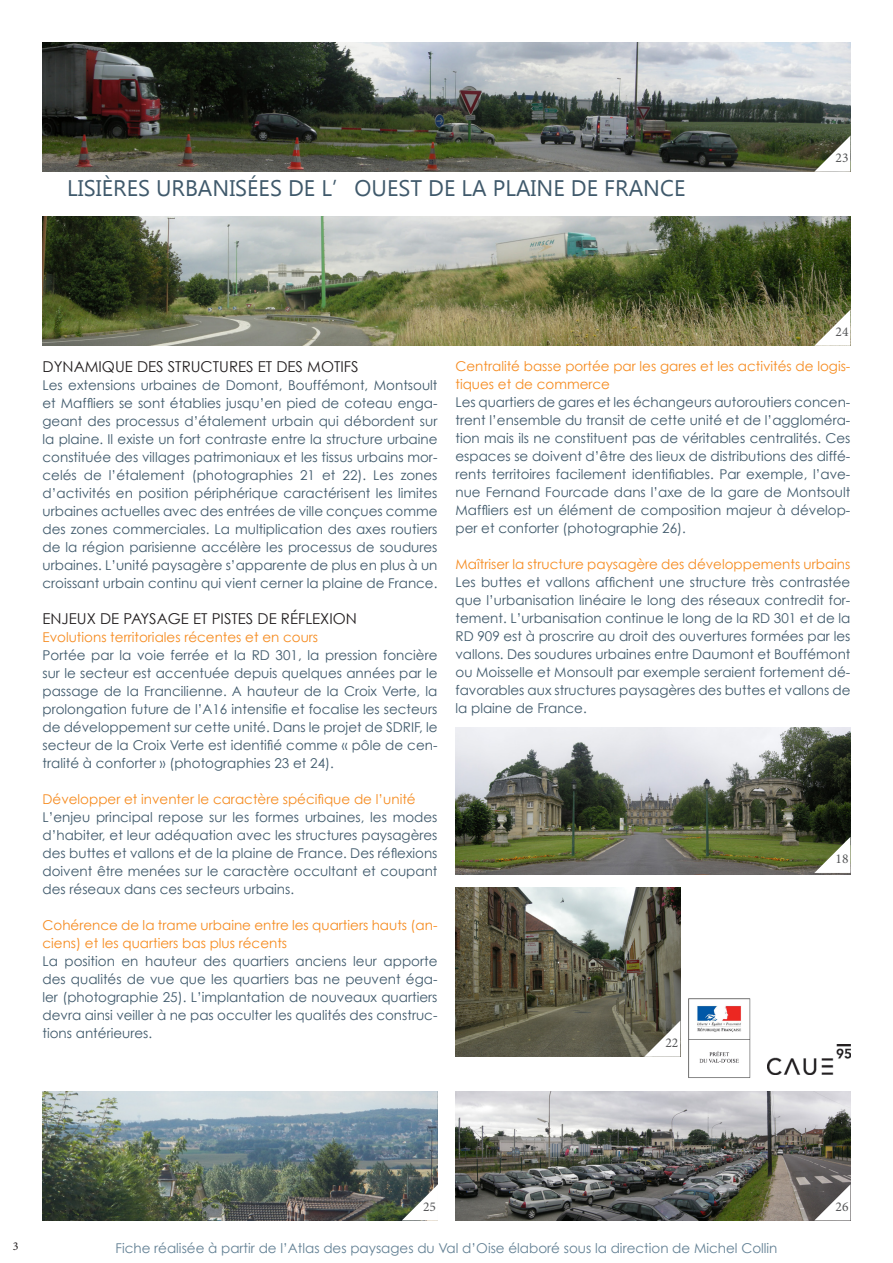
<style>
.page{position:relative;width:893px;height:1263px;background:#fff}
.page>*{position:absolute;margin:0;border:0;box-sizing:border-box;transform-origin:0 0}
.t1{font:22.5px "Microsoft Tai Le";color:#3f596b}
.t2{font:15px "Century Gothic";color:#231f20}
.t3{font:13.5px/18px "Century Gothic";color:#3f596b;text-align:justify}
.t4{font:13.5px/18px "Century Gothic";color:#f68b1f}
.t5{font:13.5px "Century Gothic";color:#628094}
.t6{font:13.5px "Minion Pro";color:#545557}
.t7{font:12px "Minion Pro";color:#231f20}
</style>
<div class="page">
<img style="left:767px;top:1044px;width:83px;height:31px">
<img style="left:688px;top:998px;width:63px;height:80px">
<img style="left:455px;top:1091px;width:395px;height:129px">
<img style="left:455px;top:887px;width:225px;height:170px">
<img style="left:43px;top:1091px;width:394px;height:129px">
<img style="left:455px;top:728px;width:395px;height:146px">
<svg style="left:814px;top:837px;width:36px;height:36px"></svg>
<svg style="left:644px;top:1020px;width:36px;height:37px"></svg>
<svg style="left:814px;top:1184px;width:36px;height:36px"></svg>
<img style="left:43px;top:43px;width:807px;height:129px">
<svg style="left:814px;top:136px;width:36px;height:36px"></svg>
<img style="left:43px;top:217px;width:807px;height:129px">
<svg style="left:814px;top:310px;width:36px;height:36px"></svg>
<svg style="left:402px;top:1184px;width:36px;height:36px"></svg>
<p class="t1" style="left:67px;top:175px;width:620px">LISIÈRES URBANISÉES DE L’OUEST DE LA PLAINE DE FRANCE</p>
<p class="t6" style="left:836px;top:148px;width:14px">23</p>
<p class="t6" style="left:836px;top:323px;width:14px">24</p>
<p class="t2" style="left:43px;top:358px;width:318px">DYNAMIQUE DES STRUCTURES ET DES MOTIFS</p>
<p class="t3" style="left:43px;top:376px;width:396px">Les extensions urbaines de Domont, Bouffémont, Montsoult et Maffliers se sont établies jusqu’en pied de coteau enga&shy;geant des processus d’étalement urbain qui débordent sur la plaine. Il existe un fort contraste entre la structure urbaine constituée des villages patrimoniaux et les tissus urbains mor&shy;celés de l’étalement (photographies 21 et 22). Les zones d’activités en position périphérique caractérisent les limites urbaines actuelles avec des entrées de ville conçues comme des zones commerciales. La multiplication des axes routiers de la région parisienne accélère les processus de soudures urbaines. L’unité paysagère s’apparente de plus en plus à un croissant urbain continu qui vient cerner la plaine de France.</p>
<p class="t2" style="left:43px;top:610px;width:316px">ENJEUX DE PAYSAGE ET PISTES DE RÉFLEXION</p>
<p class="t4" style="left:43px;top:628px;width:277px">Evolutions territoriales récentes et en cours</p>
<p class="t3" style="left:43px;top:646px;width:396px">Portée par la voie ferrée et la RD 301, la pression foncière sur le secteur est accentuée depuis quelques années par le passage de la Francilienne. A hauteur de la Croix Verte, la prolongation future de l’A16 intensifie et focalise les secteurs de développement sur cette unité. Dans le projet de SDRIF, le secteur de la Croix Verte est identifié comme « pôle de cen&shy;tralité à conforter » (photographies 23 et 24).</p>
<p class="t4" style="left:43px;top:790px;width:375px">Développer et inventer le caractère spécifique de l’unité</p>
<p class="t3" style="left:43px;top:808px;width:396px">L’enjeu principal repose sur les formes urbaines, les modes d’habiter, et leur adéquation avec les structures paysagères des buttes et vallons et de la plaine de France. Des réflexions doivent être menées sur le caractère occultant et coupant des réseaux dans ces secteurs urbains.</p>
<p class="t4" style="left:43px;top:916px;width:396px">Cohérence de la trame urbaine entre les quartiers hauts (an&shy;ciens) et les quartiers bas plus récents</p>
<p class="t3" style="left:43px;top:952px;width:396px">La position en hauteur des quartiers anciens leur apporte des qualités de vue que les quartiers bas ne peuvent éga&shy;ler (photographie 25). L’implantation de nouveaux quartiers devra ainsi veiller à ne pas occulter les qualités des construc&shy;tions antérieures.</p>
<p class="t4" style="left:455px;top:357px;width:396px">Centralité basse portée par les gares et les activités de logis&shy;tiques et de commerce</p>
<p class="t3" style="left:455px;top:393px;width:396px">Les quartiers de gares et les échangeurs autoroutiers concen&shy;trent l’ensemble du transit de cette unité et de l’aggloméra&shy;tion mais ils ne constituent pas de véritables centralités. Ces espaces se doivent d’être des lieux de distributions des diffé&shy;rents territoires facilement identifiables. Par exemple, l’ave&shy;nue Fernand Fourcade dans l’axe de la gare de Montsoult Maffliers est un élément de composition majeur à dévelop&shy;per et conforter (photographie 26).</p>
<p class="t4" style="left:455px;top:555px;width:396px">Maîtriser la structure paysagère des développements urbains</p>
<p class="t3" style="left:455px;top:573px;width:396px">Les buttes et vallons affichent une structure très contrastée que l’urbanisation linéaire le long des réseaux contredit for&shy;tement. L’urbanisation continue le long de la RD 301 et de la RD 909 est à proscrire au droit des ouvertures formées par les vallons. Des soudures urbaines entre Daumont et Bouffémont ou Moisselle et Monsoult par exemple seraient fortement dé&shy;favorables aux structures paysagères des buttes et vallons de la plaine de France.</p>
<p class="t6" style="left:665px;top:1033px;width:14px">22</p>
<p class="t6" style="left:836px;top:850px;width:14px">18</p>
<p class="t7" style="left:13px;top:1238px;width:7px">3</p>
<p class="t6" style="left:423px;top:1197px;width:14px">25</p>
<p class="t5" style="left:115px;top:1240px;width:663px">Fiche réalisée à partir de l’Atlas des paysages du Val d’Oise élaboré sous la direction de Michel Collin</p>
<p class="t6" style="left:836px;top:1197px;width:14px">26</p>
</div>
